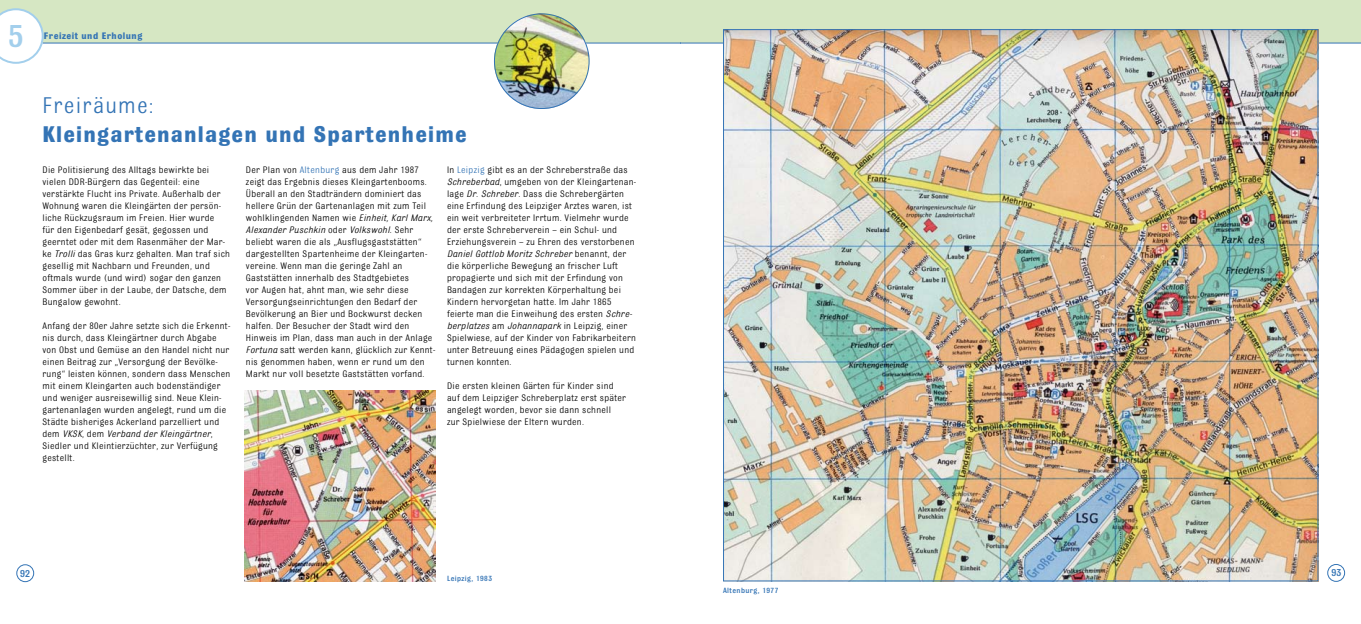
<style>
.page{position:relative;width:1361px;height:624px;background:#fff}
.page>*{position:absolute;margin:0;border:0;box-sizing:border-box;transform-origin:0 0}
.t1{font:500 34px "Bulldog";color:#a3cfec}
.t2{font:700 24px "Bulldog";letter-spacing:.05em;color:#3474b5}
.t3{font:24px "Bulldog";letter-spacing:.05em;color:#3474b5}
.t4{font:500 10.7px "Bulldog";color:#3474b5}
.t5{font:10px/12px "Bulldog";letter-spacing:.025em;color:#000}
.t6{font:700 10px "Bulldog";letter-spacing:.05em;color:#3474b5}
.t7{font:500 8px "Bulldog";letter-spacing:.05em;color:#3474b5}
.s1{font-style:italic}
.s2{color:#3474b5}
</style>
<div class="page">
<div style="left:0;top:0;width:1361px;height:43px;background:#d6e7c3"></div>
<hr style="left:43px;top:43px;width:637px;height:1px;background:#3474b5">
<div style="left:16px;top:564px;width:18px;height:18px;border:1px solid #3474b5;border-radius:50%"></div>
<svg style="left:0;top:8px;width:44px;height:56px"></svg>
<hr style="left:680px;top:43px;width:681px;height:1px;background:#3474b5">
<div style="left:1327px;top:564px;width:18px;height:17px;border:1px solid #3474b5;border-radius:50%"></div>
<img style="left:725px;top:31px;width:591px;height:548px">
<img style="left:494px;top:13px;width:95px;height:96px;border-radius:50%">
<img style="left:245px;top:390px;width:191px;height:191px">
<h1 class="t1" style="left:8px;top:19px;width:17px">5</h1>
<p class="t6" style="left:44px;top:30px;width:100px">Freizeit und Erholung</p>
<h2 class="t3" style="left:43px;top:93px;width:113px">Freiräume:</h2>
<h2 class="t2" style="left:43px;top:121px;width:426px">Kleingartenanlagen und Spartenheime</h2>
<p class="t5" style="left:43px;top:164px;width:189px">Die Politisierung des Alltags bewirkte bei vielen DDR-Bürgern das Gegenteil: eine verstärkte Flucht ins Private. Außerhalb der Wohnung waren die Kleingärten der persön&shy;liche Rückzugsraum im Freien. Hier wurde<br>für den Eigenbedarf gesät, gegossen und geerntet oder mit dem Rasenmäher der Mar&shy;ke <span class="s1">Trolli</span> das Gras kurz gehalten. Man traf sich gesellig mit Nachbarn und Freunden, und oftmals wurde (und wird) sogar den ganzen Sommer über in der Laube, der Datsche, dem Bungalow gewohnt.</p>
<p class="t5" style="left:43px;top:320px;width:189px">Anfang der 80er Jahre setzte sich die Erkennt&shy;nis durch, dass Kleingärtner durch Abgabe von Obst und Gemüse an den Handel nicht nur einen Beitrag zur „Versorgung der Bevölke&shy;rung“ leisten können, sondern dass Menschen mit einem Kleingarten auch bodenständiger und weniger ausreisewillig sind. Neue Klein&shy;gartenanlagen wurden angelegt, rund um die Städte bisheriges Ackerland parzelliert und dem <span class="s1">VKSK</span>, dem <span class="s1">Verband der Kleingärtner</span>, Siedler und Kleintierzüchter, zur Verfügung gestellt.</p>
<p class="t5" style="left:246px;top:164px;width:191px">Der Plan von <span class="s2">Altenburg</span> aus dem Jahr 1987 zeigt das Ergebnis dieses Kleingartenbooms.<br>Überall an den Stadträndern dominiert das hellere Grün der Gartenanlagen mit zum Teil wohlklingenden Namen wie <span class="s1">Einheit, Karl Marx, Alexander Puschkin</span> oder <span class="s1">Volkswohl</span>. Sehr beliebt waren die als „Ausflugsgaststätten“ dargestellten Spartenheime der Kleingarten&shy;vereine. Wenn man die geringe Zahl an Gaststätten innerhalb des Stadtgebietes<br>vor Augen hat, ahnt man, wie sehr diese Versorgungseinrichtungen den Bedarf der Bevölkerung an Bier und Bockwurst decken halfen. Der Besucher der Stadt wird den Hinweis im Plan, dass man auch in der Anlage <span class="s1">Fortuna</span> satt werden kann, glücklich zur Kennt&shy;nis genommen haben, wenn er rund um den Markt nur voll besetzte Gaststätten vorfand.</p>
<p class="t5" style="left:447px;top:164px;width:191px">In <span class="s2">Leipzig</span> gibt es an der Schreberstraße das <span class="s1">Schreberbad</span>, umgeben von der Kleingartenan&shy;lage <span class="s1">Dr. Schreber</span>. Dass die Schrebergärten eine Erfindung des Leipziger Arztes waren, ist ein weit verbreiteter Irrtum. Vielmehr wurde der erste Schreberverein – ein Schul- und Erziehungsverein – zu Ehren des verstorbenen <span class="s1">Daniel Gottlob Moritz Schreber</span> benannt, der die körperliche Bewegung an frischer Luft propagierte und sich mit der Erfindung von Bandagen zur korrekten Körperhaltung bei Kindern hervorgetan hatte. Im Jahr 1865 feierte man die Einweihung des ersten <span class="s1">Schre&shy;berplatzes</span> am <span class="s1">Johannapark</span> in Leipzig, einer Spielwiese, auf der Kinder von Fabrikarbeitern unter Betreuung eines Pädagogen spielen und turnen konnten.</p>
<p class="t5" style="left:447px;top:380px;width:181px">Die ersten kleinen Gärten für Kinder sind auf dem Leipziger Schreberplatz erst später angelegt worden, bevor sie dann schnell zur Spielwiese der Eltern wurden.</p>
<p class="t4" style="left:20px;top:567px;width:11px">92</p>
<p class="t7" style="left:447px;top:574px;width:47px">Leipzig, 1983</p>
<p class="t7" style="left:723px;top:586px;width:57px">Altenburg, 1977</p>
<p class="t4" style="left:1331px;top:567px;width:11px">93</p>
</div>
